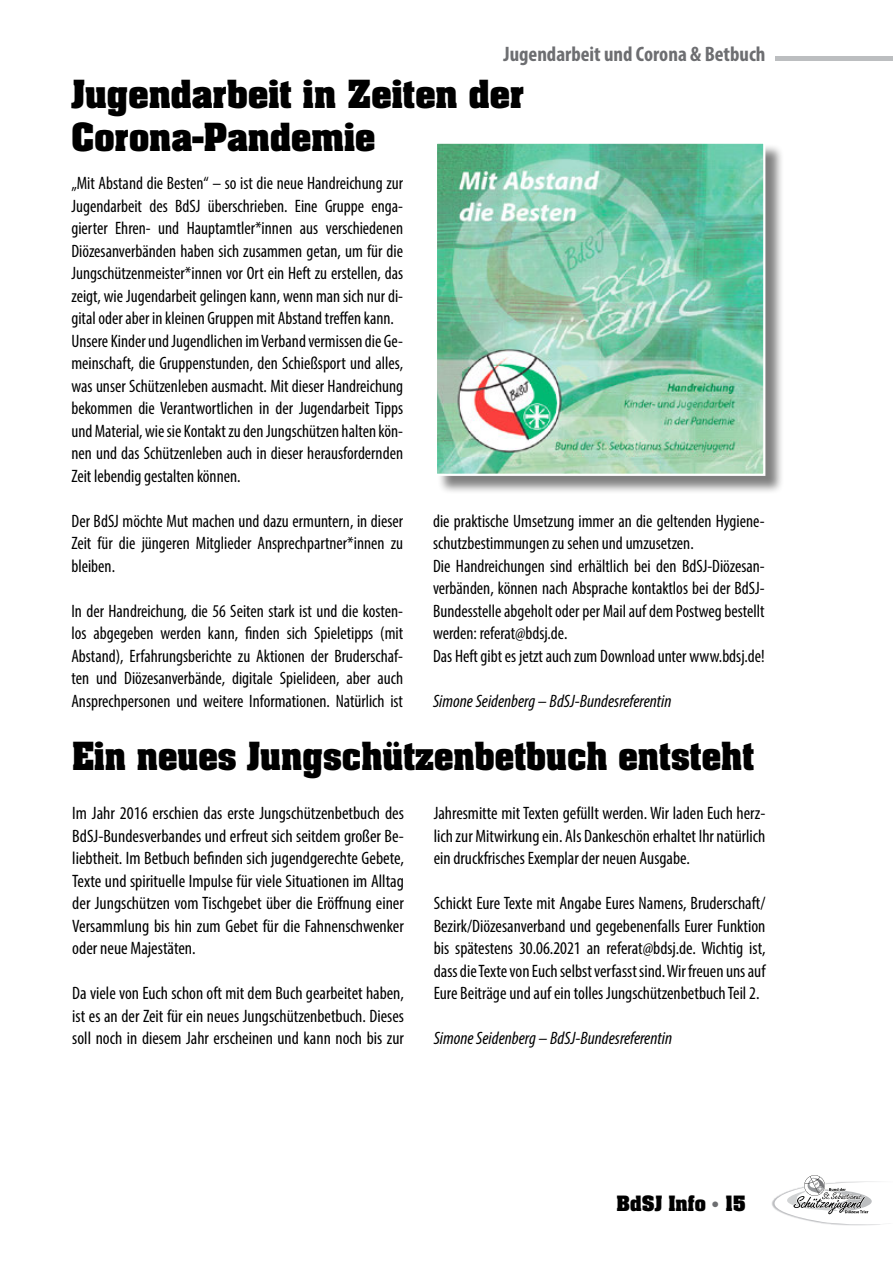
<style>
.page{position:relative;width:893px;height:1263px;background:#fff}
.page>*{position:absolute;margin:0;border:0;box-sizing:border-box;transform-origin:0 0}
.t1{font:700 33px/43.5px "Aachen";color:#000}
.t2{font:700 33px "Aachen";color:#000;scale:.95 1}
.t3{font:700 condensed 21px "Myriad Pro";color:#6d6e71}
.t4{font:condensed 18px/22.5px "Myriad Pro";color:#000;text-align:justify}
.t5{font:italic condensed 18px "Myriad Pro";color:#000}
.t6{font:700 18px "Aachen";color:#000}
.s1{color:#6d6e71}
</style>
<div class="page">
<svg style="left:772px;top:1175px;width:109px;height:51px"></svg>
<hr style="left:775px;top:56px;width:118px;height:4px;background:#bcbec0">
<div style="left:437px;top:144px;width:348px;height:351px;background:#000;opacity:.5"></div>
<img style="left:438px;top:145px;width:324px;height:328px">
<div style="left:435px;top:142px;width:330px;height:334px;border:2px solid #fff"></div>
<p class="t3" style="left:503px;top:40px;width:263px">Jugendarbeit und Corona &amp; Betbuch</p>
<h1 class="t1" style="left:72px;top:71px;width:454px">Jugendarbeit in Zeiten der<br>Corona-Pandemie</h1>
<p class="t4" style="left:71px;top:172px;width:333px;text-align:left">„Mit Abstand die Besten“ – so ist die neue Handreichung zur Jugendarbeit des BdSJ überschrieben. Eine Gruppe enga&shy;gierter Ehren- und Hauptamtler*innen aus verschiedenen Diözesanverbänden haben sich zusammen getan, um für die Jungschützenmeister*innen vor Ort ein Heft zu erstellen, das zeigt, wie Jugendarbeit gelingen kann, wenn man sich nur di&shy;gital oder aber in kleinen Gruppen mit Abstand treffen kann.<br>Unsere Kinder und Jugendlichen im Verband vermissen die Ge&shy;meinschaft, die Gruppenstunden, den Schießsport und alles, was unser Schützenleben ausmacht. Mit dieser Handreichung bekommen die Verantwortlichen in der Jugendarbeit Tipps und Material, wie sie Kontakt zu den Jungschützen halten kön&shy;nen und das Schützenleben auch in dieser herausfordernden Zeit lebendig gestalten können.</p>
<p class="t4" style="left:71px;top:509px;width:333px">Der BdSJ möchte Mut machen und dazu ermuntern, in dieser Zeit für die jüngeren Mitglieder Ansprechpartner*innen zu bleiben.</p>
<p class="t4" style="left:71px;top:599px;width:333px">In der Handreichung, die 56 Seiten stark ist und die kosten&shy;los abgegeben werden kann, finden sich Spieletipps (mit Abstand), Erfahrungsberichte zu Aktionen der Bruderschaf&shy;ten und Diözesanverbände, digitale Spielideen, aber auch Ansprechpersonen und weitere Informationen. Natürlich ist</p>
<p class="t4" style="left:433px;top:509px;width:333px;text-align:left">die praktische Umsetzung immer an die geltenden Hygiene&shy;schutzbestimmungen zu sehen und umzusetzen.<br>Die Handreichungen sind erhältlich bei den BdSJ-Diözesan&shy;verbänden, können nach Absprache kontaktlos bei der BdSJ-Bundesstelle abgeholt oder per Mail auf dem Postweg bestellt werden: referat@bdsj.de.<br>Das Heft gibt es jetzt auch zum Download unter www.bdsj.de!</p>
<p class="t5" style="left:433px;top:690px;width:240px">Simone Seidenberg – BdSJ-Bundesreferentin</p>
<h1 class="t2" style="left:72px;top:732px;width:720px">Ein neues Jungschützenbetbuch entsteht</h1>
<p class="t4" style="left:72px;top:802px;width:333px">Im Jahr 2016 erschien das erste Jungschützenbetbuch des BdSJ-Bundesverbandes und erfreut sich seitdem großer Be&shy;liebtheit. Im Betbuch befinden sich jugendgerechte Gebete, Texte und spirituelle Impulse für viele Situationen im Alltag der Jungschützen vom Tischgebet über die Eröffnung einer Versammlung bis hin zum Gebet für die Fahnenschwenker oder neue Majestäten.</p>
<p class="t4" style="left:72px;top:982px;width:333px">Da viele von Euch schon oft mit dem Buch gearbeitet haben, ist es an der Zeit für ein neues Jungschützenbetbuch. Dieses soll noch in diesem Jahr erscheinen und kann noch bis zur</p>
<p class="t4" style="left:434px;top:802px;width:333px">Jahresmitte mit Texten gefüllt werden. Wir laden Euch herz&shy;lich zur Mitwirkung ein. Als Dankeschön erhaltet Ihr natürlich ein druckfrisches Exemplar der neuen Ausgabe.</p>
<p class="t4" style="left:434px;top:892px;width:333px">Schickt Eure Texte mit Angabe Eures Namens, Bruderschaft/ Bezirk/Diözesanverband und gegebenenfalls Eurer Funktion bis spätestens 30.06.2021 an referat@bdsj.de. Wichtig ist, dass die Texte von Euch selbst verfasst sind. Wir freuen uns auf Eure Beiträge und auf ein tolles Jungschützenbetbuch Teil 2.</p>
<p class="t5" style="left:434px;top:1027px;width:240px">Simone Seidenberg – BdSJ-Bundesreferentin</p>
<p class="t6" style="left:617px;top:1190px;width:130px">BdSJ Info <span class="s1">•</span> 15</p>
</div>
